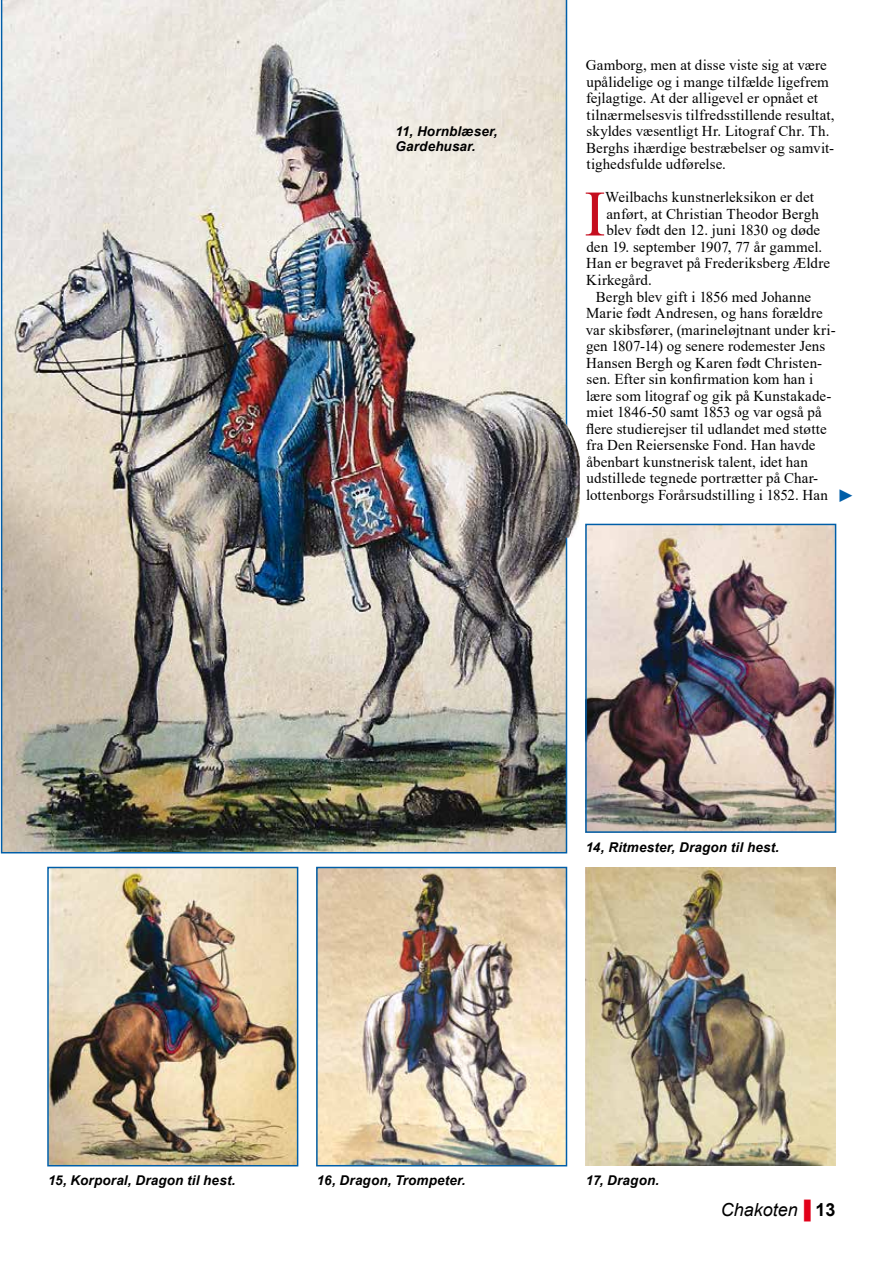
<style>
.page{position:relative;width:893px;height:1263px;background:#fff}
.page>*{position:absolute;margin:0;border:0;box-sizing:border-box;transform-origin:0 0}
.t1{font:64.8px "Times New Roman";color:#c50e1f}
.t2{font:italic 18px "Arial";color:#000}
.t3{font:18px "Times New Roman";color:#005ea8}
.t4{font:15px/16.5px "Times New Roman";letter-spacing:.005em;color:#000}
.t5{font:italic 700 13.5px/15px "Arial";letter-spacing:.01em;color:#000}
.s1{font-style:normal;color:#e2001a}
.s2{font-weight:700;font-style:normal}
</style>
<div class="page">
<img style="left:319px;top:870px;width:245px;height:293px">
<div style="left:316px;top:867px;width:251px;height:299px;border:2px solid #005ea8"></div>
<img style="left:586px;top:867px;width:250px;height:299px">
<img style="left:588px;top:527px;width:245px;height:303px">
<div style="left:585px;top:524px;width:251px;height:309px;border:2px solid #005ea8"></div>
<img style="left:50px;top:870px;width:245px;height:293px">
<div style="left:47px;top:867px;width:251px;height:299px;border:2px solid #005ea8"></div>
<img style="left:1px;top:0;width:566px;height:853px">
<img style="left:541px;top:419px;width:39px;height:119px">
<p class="t5" style="left:395px;top:124px;width:104px">11, Hornblæser,<br>Gardehusar.</p>
<p class="t4" style="left:586px;top:57px;width:250px">Gamborg, men at disse viste sig at være upålidelige og i mange tilfælde ligefrem fejlagtige. At der alligevel er opnået et tilnærmelsesvis tilfredsstillende resultat, skyldes væsentligt Hr. Litograf Chr. Th.<br>Berghs ihærdige bestræbelser og samvit&shy;tighedsfulde udførelse.</p>
<h1 class="t1" style="left:584px;top:168px;width:23px">I</h1>
<p class="t4" style="left:605px;top:189px;width:210px">Weilbachs kunstnerleksikon er det</p>
<p class="t4" style="left:606px;top:205px;width:214px">anført, at Christian Theodor Bergh</p>
<p class="t4" style="left:606px;top:222px;width:215px">blev født den 12. juni 1830 og døde</p>
<p class="t4" style="left:586px;top:238px;width:237px">den 19. september 1907, 77 år gammel.</p>
<p class="t4" style="left:586px;top:255px;width:245px">Han er begravet på Frederiksberg Ældre</p>
<p class="t4" style="left:586px;top:271px;width:67px">Kirkegård.</p>
<p class="t4" style="left:596px;top:288px;width:217px">Bergh blev gift i 1856 med Johanne</p>
<p class="t4" style="left:586px;top:304px;width:238px">Marie født Andresen, og hans forældre</p>
<p class="t4" style="left:586px;top:321px;width:251px">var skibsfører, (marineløjtnant under kri-</p>
<p class="t4" style="left:586px;top:337px;width:241px">gen 1807-14) og senere rodemester Jens</p>
<p class="t4" style="left:586px;top:354px;width:237px">Hansen Bergh og Karen født Christen-</p>
<p class="t4" style="left:587px;top:370px;width:228px">sen. Efter sin konfirmation kom han i</p>
<p class="t4" style="left:586px;top:387px;width:247px">lære som litograf og gik på Kunstakade-</p>
<p class="t4" style="left:587px;top:403px;width:237px">miet 1846-50 samt 1853 og var også på</p>
<p class="t4" style="left:586px;top:420px;width:242px">flere studierejser til udlandet med støtte</p>
<p class="t4" style="left:586px;top:436px;width:231px">fra Den Reiersenske Fond. Han havde</p>
<p class="t4" style="left:586px;top:453px;width:223px">åbenbart kunstnerisk talent, idet han</p>
<p class="t4" style="left:586px;top:469px;width:233px">udstillede tegnede portrætter på Char-</p>
<p class="t4" style="left:586px;top:486px;width:243px">lottenborgs Forårsudstilling i 1852. Han</p>
<p class="t3" style="left:837px;top:483px;width:19px">►</p>
<p class="t5" style="left:586px;top:840px;width:195px">14, Ritmester, Dragon til hest.</p>
<p class="t5" style="left:48px;top:1173px;width:189px">15, Korporal, Dragon til hest.</p>
<p class="t5" style="left:317px;top:1173px;width:150px">16, Dragon, Trompeter.</p>
<p class="t5" style="left:586px;top:1173px;width:75px">17, Dragon.</p>
<p class="t2" style="left:721px;top:1198px;width:116px">Chakoten<span class="s1">▐</span> <span class="s2">13</span></p>
</div>
